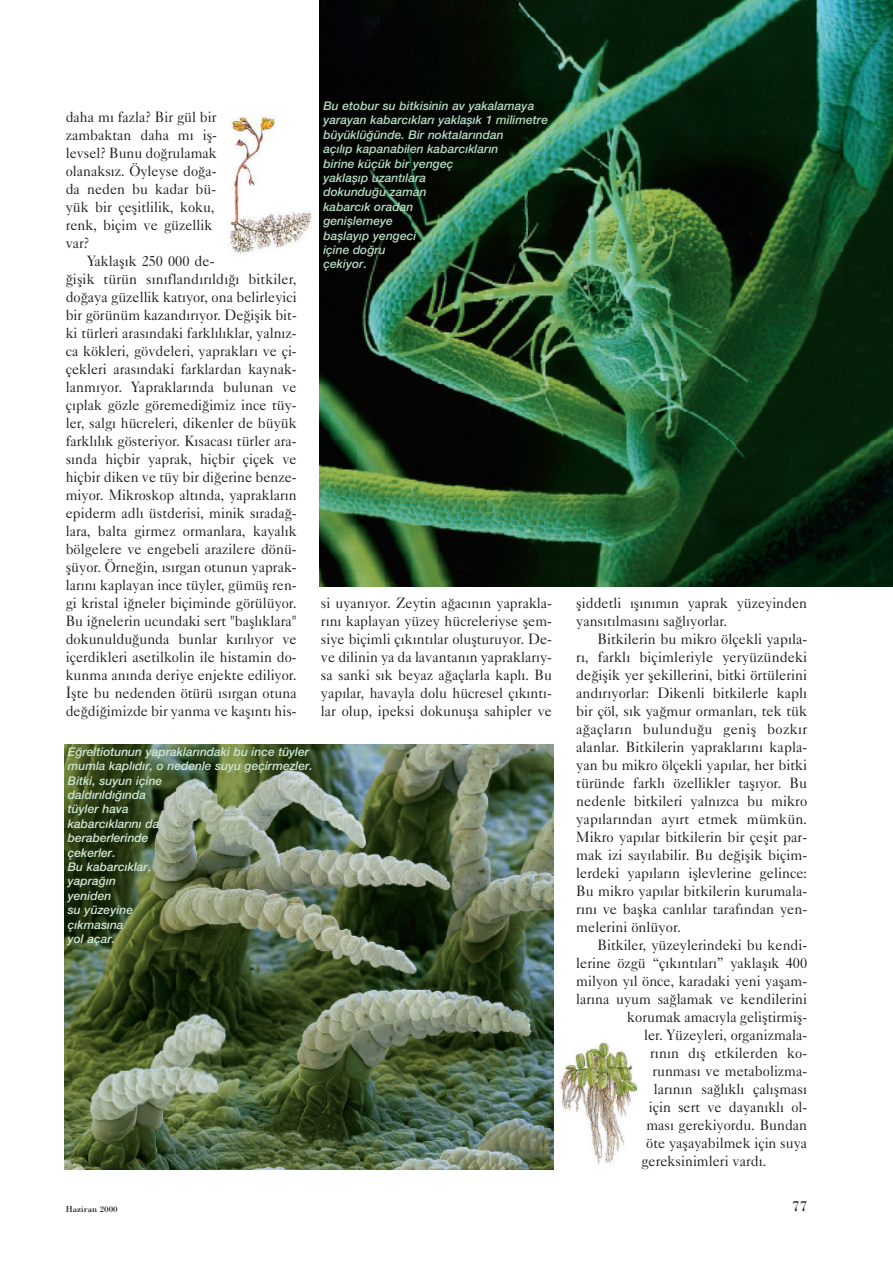
<style>
.page{position:relative;width:893px;height:1263px;background:#fff}
.page>*{position:absolute;margin:0;border:0;box-sizing:border-box;transform-origin:0 0}
.t1{font:15px/18px "Caslon Five Forty";color:#231f20;scale:.95 1}
.t2{font:15px/18px "Caslon Five Forty";color:#231f20;text-align:justify;scale:.96 1}
.t3{font:15px "Bodoni";color:#231f20}
.t4{font:italic 500 12px/14.4px "Helvetica Neue";color:#b3dcc0}
.t5{font:italic 500 12px/14.4px "Helvetica Neue";color:#cbe6d3}
.t6{font:9px "Bodoni";color:#231f20}
</style>
<div class="page">
<img style="left:64px;top:744px;width:489px;height:425px">
<img style="left:319px;top:0;width:573px;height:587px">
<img style="left:230px;top:117px;width:82px;height:137px">
<img style="left:560px;top:1042px;width:77px;height:123px">
<p class="t1" style="left:66px;top:110px;width:161px">daha mı fazla? Bir gül bir zambaktan daha mı iş&shy;levsel? Bunu doğrulamak olanaksız. Öyleyse doğa&shy;da neden bu kadar bü&shy;yük bir çeşitlilik, koku, renk, biçim ve güzellik var?</p>
<p class="t1" style="left:66px;top:254px;width:245px;text-indent:21px">Yaklaşık 250 000 de-<br>ğişik türün sınıflandırıldığı bitkiler, doğaya güzellik katıyor, ona belirleyici bir görünüm kazandırıyor. Değişik bit&shy;ki türleri arasındaki farklılıklar, yalnız&shy;ca kökleri, gövdeleri, yaprakları ve çi&shy;çekleri arasındaki farklardan kaynak&shy;lanmıyor. Yapraklarında bulunan ve çıplak gözle göremediğimiz ince tüy&shy;ler, salgı hücreleri, dikenler de büyük farklılık gösteriyor. Kısacası türler ara&shy;sında hiçbir yaprak, hiçbir çiçek ve hiçbir diken ve tüy bir diğerine benze&shy;miyor. Mikroskop altında, yaprakların epiderm adlı üstderisi, minik sıradağ&shy;lara, balta girmez ormanlara, kayalık bölgelere ve engebeli arazilere dönü&shy;şüyor. Örneğin, ısırgan otunun yaprak&shy;larını kaplayan ince tüyler, gümüş ren&shy;gi kristal iğneler biçiminde görülüyor.<br>Bu iğnelerin ucundaki sert "başlıklara" dokunulduğunda bunlar kırılıyor ve içerdikleri asetilkolin ile histamin do&shy;kunma anında deriye enjekte ediliyor.<br>İşte bu nedenden ötürü ısırgan otuna değdiğimizde bir yanma ve kaşıntı his-</p>
<p class="t5" style="left:68px;top:745px;width:246px">Eğreltiotunun yapraklarındaki bu ince tüyler mumla kaplıdır, o nedenle suyu geçirmezler.<br>Bitki, suyun içine<br>daldırıldığında<br>tüyler hava<br>kabarcıklarını da<br>beraberlerinde<br>çekerler.<br>Bu kabarcıklar,<br>yaprağın<br>yeniden<br>su yüzeyine<br>çıkmasına<br>yol açar.</p>
<p class="t4" style="left:323px;top:100px;width:226px">Bu etobur su bitkisinin av yakalamaya yarayan kabarcıkları yaklaşık 1 milimetre büyüklüğünde. Bir noktalarından<br>açılıp kapanabilen kabarcıkların<br>birine küçük bir yengeç<br>yaklaşıp uzantılara<br>dokunduğu zaman<br>kabarcık oradan<br>genişlemeye<br>başlayıp yengeci<br>içine doğru<br>çekiyor.</p>
<p class="t1" style="left:321px;top:596px;width:245px;text-align:justify">si uyanıyor. Zeytin ağacının yaprakla&shy;rını kaplayan yüzey hücreleriyse şem&shy;siye biçimli çıkıntılar oluşturuyor. De&shy;ve dilinin ya da lavantanın yapraklarıy&shy;sa sanki sık beyaz ağaçlarla kaplı. Bu yapılar, havayla dolu hücresel çıkıntı&shy;lar olup, ipeksi dokunuşa sahipler ve</p>
<p class="t1" style="left:576px;top:596px;width:245px">şiddetli ışınımın yaprak yüzeyinden yansıtılmasını sağlıyorlar.</p>
<p class="t2" style="left:576px;top:632px;width:242px;text-indent:21px">Bitkilerin bu mikro ölçekli yapıla&shy;rı, farklı biçimleriyle yeryüzündeki değişik yer şekillerini, bitki örtülerini andırıyorlar: Dikenli bitkilerle kaplı bir çöl, sık yağmur ormanları, tek tük ağaçların bulunduğu geniş bozkır alanlar. Bitkilerin yapraklarını kapla&shy;yan bu mikro ölçekli yapılar, her bitki türünde farklı özellikler taşıyor. Bu nedenle bitkileri yalnızca bu mikro yapılarından ayırt etmek mümkün.<br>Mikro yapılar bitkilerin bir çeşit par&shy;mak izi sayılabilir. Bu değişik biçim&shy;lerdeki yapıların işlevlerine gelince:<br>Bu mikro yapılar bitkilerin kurumala&shy;rını ve başka canlılar tarafından yen&shy;melerini önlüyor.</p>
<p class="t1" style="left:597px;top:938px;width:222px">Bitkiler, yüzeylerindeki bu kendi-</p>
<p class="t1" style="left:576px;top:956px;width:245px">lerine özgü “çıkıntıları” yaklaşık 400</p>
<p class="t1" style="left:576px;top:974px;width:245px">milyon yıl önce, karadaki yeni yaşam-</p>
<p class="t1" style="left:576px;top:992px;width:244px">larına uyum sağlamak ve kendilerini</p>
<p class="t1" style="left:627px;top:1010px;width:191px">korumak amacıyla geliştirmiş-</p>
<p class="t1" style="left:644px;top:1028px;width:173px">ler. Yüzeyleri, organizmala-</p>
<p class="t1" style="left:650px;top:1046px;width:167px">rının dış etkilerden ko-</p>
<p class="t1" style="left:652px;top:1064px;width:164px">runması ve metabolizma-</p>
<p class="t1" style="left:653px;top:1082px;width:163px">larının sağlıklı çalışması</p>
<p class="t1" style="left:648px;top:1100px;width:168px">için sert ve dayanıklı ol-</p>
<p class="t1" style="left:646px;top:1118px;width:171px">ması gerekiyordu. Bundan</p>
<p class="t1" style="left:646px;top:1136px;width:171px">öte yaşayabilmek için suya</p>
<p class="t1" style="left:641px;top:1154px;width:133px">gereksinimleri vardı.</p>
<p class="t6" style="left:66px;top:1206px;width:53px">Haziran 2000</p>
<p class="t3" style="left:792px;top:1201px;width:16px">77</p>
</div>
